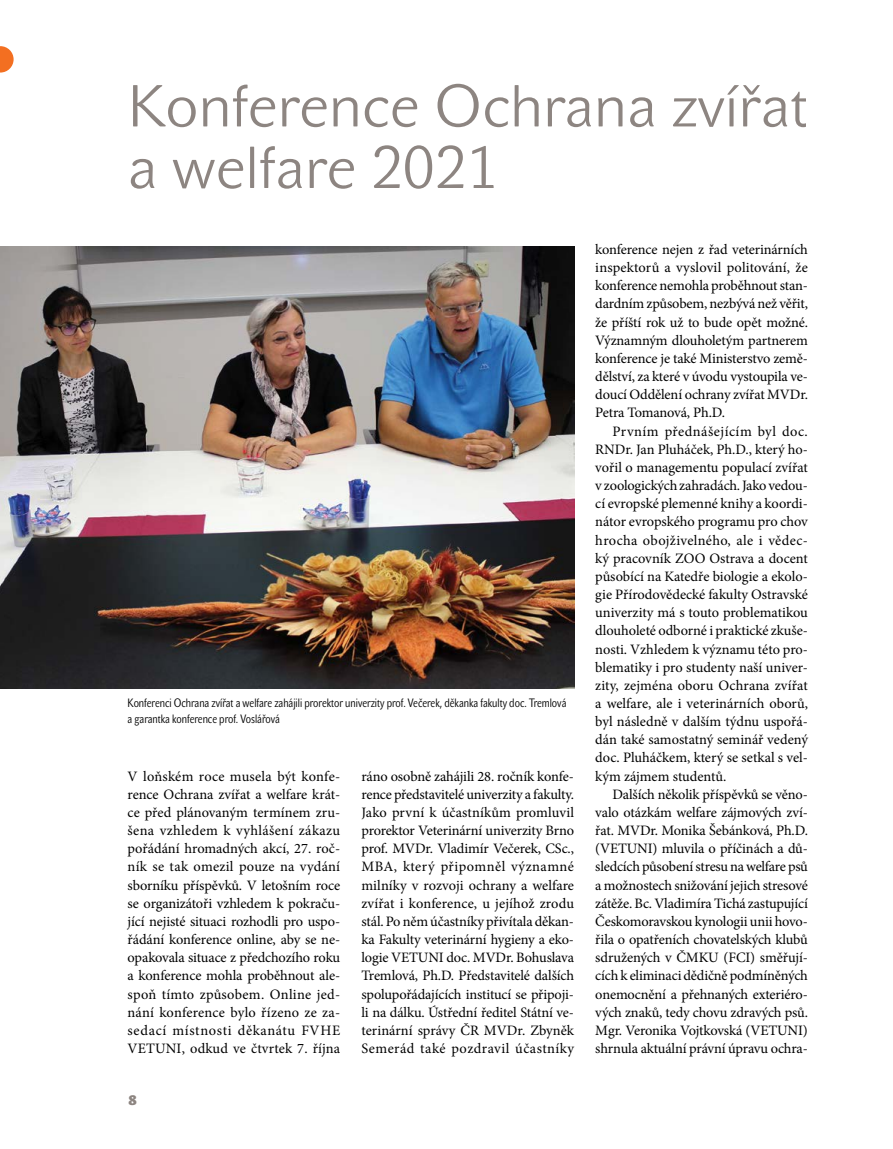
<style>
.page{position:relative;width:893px;height:1149px;background:#fff}
.page>*{position:absolute;margin:0;border:0;box-sizing:border-box;transform-origin:0 0}
.nad1{font:58.5px/61.5px "John Sans Lite Pro";color:#8d8581}
.Normální_bez{font:14.4px/18.1px "Minion Pro";letter-spacing:.005em;color:#000;text-align:justify}
.Normální{font:14.4px/18.1px "Minion Pro";letter-spacing:-.01em;color:#000;text-align:justify}
.t1{font:700 13.5px "John Sans Heavy Pro";color:#8d8581}
.popisek{font:12px/15.8px "John Sans Cond Lite Pro";color:#000}
</style>
<div class="page">
<img style="left:0;top:246px;width:574px;height:442px">
<svg style="left:0;top:46px;width:14px;height:26px"></svg>
<p class="nad1" style="left:128px;top:76px;width:682px">Konference Ochrana zvířat a welfare 2021</p>
<p class="popisek" style="left:128px;top:695px;width:440px">Konferenci Ochrana zvířat a welfare zahájili prorektor univerzity prof. Večerek, děkanka fakulty doc. Tremlová a garantka konference prof. Voslářová</p>
<p class="Normální_bez" style="left:128px;top:766px;width:214px">V loňském roce musela být konfe&shy;rence Ochrana zvířat a welfare krát&shy;ce před plánovaným termínem zru&shy;šena vzhledem k vyhlášení zákazu pořádání hromadných akcí, 27. roč&shy;ník se tak omezil pouze na vydání sborníku příspěvků. V letošním roce se organizátoři vzhledem k pokraču&shy;jící nejisté situaci rozhodli pro uspo&shy;řádání konference online, aby se ne&shy;opakovala situace z předchozího roku a konference mohla proběhnout ale&shy;spoň tímto způsobem. Online jed&shy;nání konference bylo řízeno ze za&shy;sedací místnosti děkanátu FVHE VETUNI, odkud ve čtvrtek 7. října</p>
<p class="Normální_bez" style="left:361px;top:766px;width:214px">ráno osobně zahájili 28. ročník konfe&shy;rence představitelé univerzity a fakulty.<br>Jako první k účastníkům promluvil prorektor Veterinární univerzity Brno prof. MVDr. Vladimír Večerek, CSc., MBA, který připomněl významné milníky v rozvoji ochrany a welfare zvířat i konference, u jejíhož zrodu stál. Po něm účastníky přivítala děkan&shy;ka Fakulty veterinární hygieny a eko&shy;logie VETUNI doc. MVDr. Bohuslava Tremlová, Ph.D. Představitelé dalších spolupořádajících institucí se připoji&shy;li na dálku. Ústřední ředitel Státní ve&shy;terinární správy ČR MVDr. Zbyněk Semerád také pozdravil účastníky</p>
<p class="t1" style="left:128px;top:1092px;width:10px">8</p>
<p class="Normální_bez" style="left:595px;top:240px;width:214px">konference nejen z řad veterinárních inspektorů a vyslovil politování, že konference nemohla proběhnout stan&shy;dardním způsobem, nezbývá než věřit, že příští rok už to bude opět možné.<br>Významným dlouholetým partnerem konference je také Ministerstvo země&shy;dělství, za které v úvodu vystoupila ve&shy;doucí Oddělení ochrany zvířat MVDr.<br>Petra Tomanová, Ph.D.</p>
<p class="Normální" style="left:595px;top:422px;width:214px;text-indent:17px">Prvním přednášejícím byl doc.<br>RNDr. Jan Pluháček, Ph.D., který ho&shy;vořil o managementu populací zvířat v zoologických zahradách. Jako vedou&shy;cí evropské plemenné knihy a koordi&shy;nátor evropského programu pro chov hrocha obojživelného, ale i vědec&shy;ký pracovník ZOO Ostrava a docent působící na Katedře biologie a ekolo&shy;gie Přírodovědecké fakulty Ostravské univerzity má s touto problematikou dlouholeté odborné i praktické zkuše&shy;nosti. Vzhledem k významu této pro&shy;blematiky i pro studenty naší univer&shy;zity, zejména oboru Ochrana zvířat a welfare, ale i veterinárních oborů, byl následně v dalším týdnu uspořá&shy;dán také samostatný seminář vedený doc. Pluháčkem, který se setkal s vel&shy;kým zájmem studentů.</p>
<p class="Normální" style="left:595px;top:785px;width:214px;text-indent:17px">Dalších několik příspěvků se věno&shy;valo otázkám welfare zájmových zví&shy;řat. MVDr. Monika Šebánková, Ph.D. (VETUNI) mluvila o příčinách a dů&shy;sledcích působení stresu na welfare psů a možnostech snižování jejich stresové zátěže. Bc. Vladimíra Tichá zastupující Českomoravskou kynologii unii hovo&shy;řila o opatřeních chovatelských klubů sdružených v ČMKU (FCI) směřují&shy;cích k eliminaci dědičně podmíněných onemocnění a přehnaných exteriéro&shy;vých znaků, tedy chovu zdravých psů.<br>Mgr. Veronika Vojtkovská (VETUNI) shrnula aktuální právní úpravu ochra-</p>
</div>
